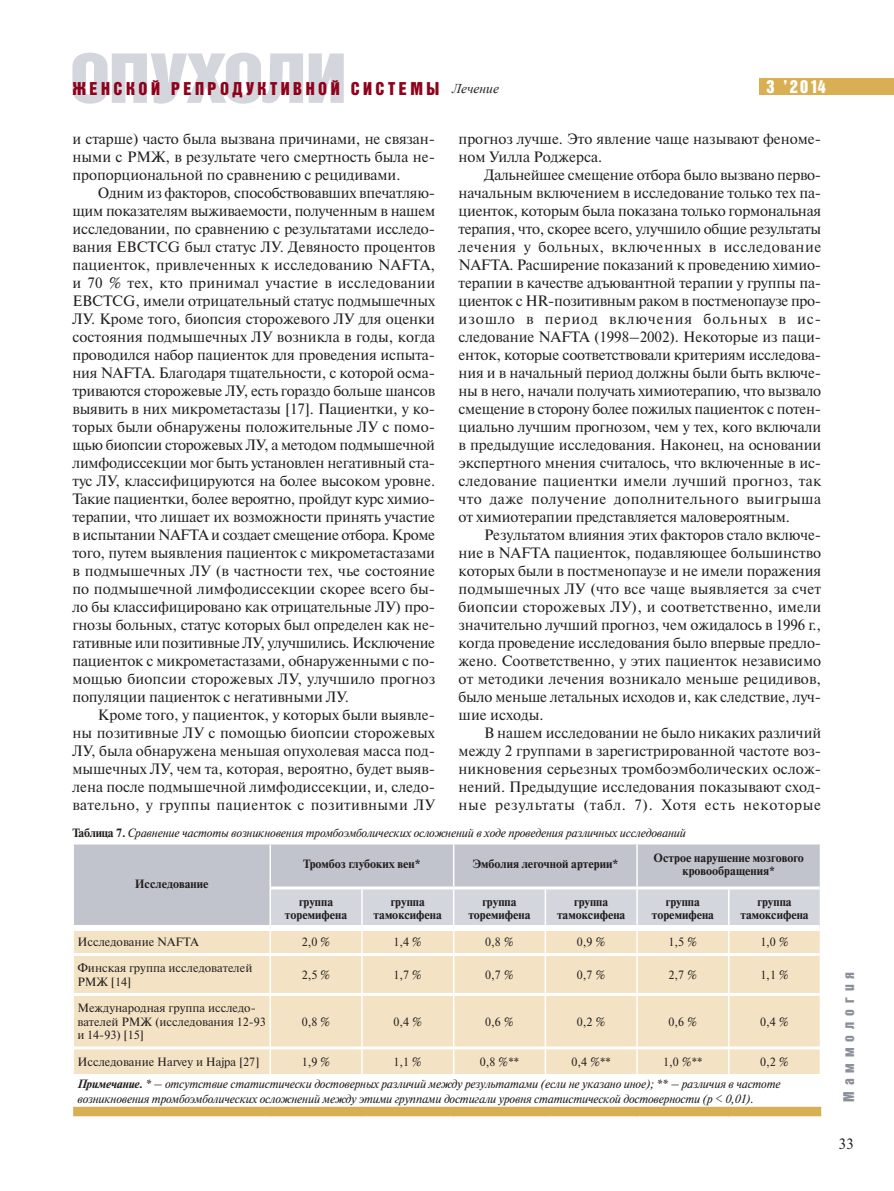
<style>
.page{position:relative;width:894px;height:1191px;background:#fff}
.page>*{position:absolute;margin:0;border:0;box-sizing:border-box;transform-origin:0 0}
.t1{font:18px "Bastion Kontrast Alt C";letter-spacing:.195em;color:#8f021b}
.t2{font:18px "Bastion Kontrast Alt C";color:#fff}
.t3{font:15px/18px "Newton C";color:#231f20;text-align:justify}
.t4{font:15px "Bastion Kontrast Alt C";letter-spacing:.4em;color:#8b8f9a}
.t5{font:italic 13.5px "Times New Roman";color:#231f20}
.t6{font:italic 12px/22.2px "Newton C";letter-spacing:-.015em;color:#231f20}
.t7{font:12px/13.5px "Newton C";color:#231f20}
.t8{font:700 12px/13.5px "Newton C";color:#231f20;text-align:center}
.s1{font-weight:700;font-style:normal}
.s2{font-style:normal}
.s3{font-weight:700}
</style>
<div class="page">
<svg style="left:72px;top:53px;width:272px;height:51px"></svg>
<div style="left:758px;top:78px;width:135px;height:17px;background:#d9af53"></div>
<div style="left:74px;top:844px;width:745px;height:81px;background:#c1c4cd"></div>
<div style="left:74px;top:931px;width:745px;height:143px;background:#f3e3c4"></div>
<hr style="left:269px;top:844px;width:2px;height:44px;background:#fff">
<hr style="left:453px;top:844px;width:1px;height:42px;background:#fff">
<hr style="left:636px;top:844px;width:1px;height:42px;background:#fff">
<hr style="left:269px;top:931px;width:2px;height:22px;background:#fff">
<svg style="left:271px;top:889px;width:548px;height:64px;background:#dfdbd4"></svg>
<hr style="left:269px;top:956px;width:2px;height:37px;background:#fff">
<hr style="left:361px;top:956px;width:2px;height:37px;background:#fff">
<hr style="left:453px;top:956px;width:1px;height:37px;background:#fff">
<hr style="left:544px;top:956px;width:2px;height:37px;background:#fff">
<hr style="left:636px;top:956px;width:1px;height:37px;background:#fff">
<hr style="left:728px;top:956px;width:1px;height:37px;background:#fff">
<hr style="left:269px;top:996px;width:2px;height:50px;background:#fff">
<hr style="left:361px;top:996px;width:2px;height:50px;background:#fff">
<hr style="left:453px;top:996px;width:1px;height:50px;background:#fff">
<hr style="left:544px;top:996px;width:2px;height:50px;background:#fff">
<hr style="left:636px;top:996px;width:1px;height:50px;background:#fff">
<hr style="left:728px;top:996px;width:1px;height:50px;background:#fff">
<hr style="left:269px;top:1049px;width:2px;height:25px;background:#fff">
<hr style="left:361px;top:1049px;width:2px;height:25px;background:#fff">
<svg style="left:453px;top:1049px;width:1px;height:25px"></svg>
<hr style="left:544px;top:1049px;width:2px;height:25px;background:#fff">
<svg style="left:636px;top:1049px;width:1px;height:25px"></svg>
<svg style="left:728px;top:1049px;width:1px;height:25px"></svg>
<hr style="left:74px;top:953px;width:745px;height:3px;background:#fff">
<hr style="left:74px;top:993px;width:745px;height:3px;background:#fff">
<hr style="left:74px;top:1046px;width:745px;height:3px;background:#fff">
<hr style="left:271px;top:886px;width:182px;height:3px;background:#fff">
<hr style="left:269px;top:888px;width:2px;height:37px;background:#fff">
<div style="left:270px;top:925px;width:183px;height:6px;background:#fff"></div>
<hr style="left:453px;top:886px;width:366px;height:3px;background:#fff">
<hr style="left:453px;top:889px;width:1px;height:36px;background:#fff">
<div style="left:453px;top:925px;width:366px;height:6px;background:#fff"></div>
<div style="left:73px;top:1107px;width:748px;height:9px;background:#d9af53"></div>
<p class="t1" style="left:72px;top:82px;width:368px">ЖЕНСКОЙ РЕПРОДУКТИВНОЙ СИСТЕМЫ</p>
<p class="t5" style="left:452px;top:81px;width:48px">Лечение</p>
<p class="t2" style="left:766px;top:80px;width:61px">3 ’ 2 0 14</p>
<p class="t3" style="left:72px;top:131px;width:364px">и старше) часто была вызвана причинами, не связан&shy;ными с РМЖ, в результате чего смертность была не&shy;пропорциональной по сравнению с рецидивами.</p>
<p class="t3" style="left:72px;top:185px;width:364px;text-indent:26px">Одним из факторов, способствовавших впечатляю&shy;щим показателям выживаемости, полученным в нашем исследовании, по сравнению с результатами исследо&shy;вания EBCTCG был статус ЛУ. Девяносто процентов пациенток, привлеченных к исследованию NAFTA, и 70 % тех, кто принимал участие в исследовании EBCTCG, имели отрицательный статус подмышечных ЛУ. Кроме того, биопсия сторожевого ЛУ для оценки состояния подмышечных ЛУ возникла в годы, когда проводился набор пациенток для проведения испыта&shy;ния NAFTA. Благодаря тщательности, с которой осма&shy;триваются сторожевые ЛУ, есть гораздо больше шансов выявить в них микрометастазы [17]. Пациентки, у ко&shy;торых были обнаружены положительные ЛУ с помо&shy;щью биопсии сторожевых ЛУ, а методом подмышечной лимфодиссекции мог быть установлен негативный ста&shy;тус ЛУ, классифицируются на более высоком уровне.<br>Такие пациентки, более вероятно, пройдут курс химио&shy;терапии, что лишает их возможности принять участие в испытании NAFTA и создает смещение отбора. Кроме того, путем выявления пациенток с микрометастазами в подмышечных ЛУ (в частности тех, чье состояние по подмышечной лимфодиссекции скорее всего бы&shy;ло бы классифицировано как отрицательные ЛУ) про&shy;гнозы больных, статус которых был определен как не&shy;гативные или позитивные ЛУ, улучшились. Исключение пациенток с микрометастазами, обнаруженными c по&shy;мощью биопсии сторожевых ЛУ, улучшило прогноз популяции пациенток с негативными ЛУ.</p>
<p class="t3" style="left:72px;top:707px;width:364px;text-indent:26px">Кроме того, у пациенток, у которых были выявле&shy;ны позитивные ЛУ с помощью биопсии сторожевых ЛУ, была обнаружена меньшая опухолевая масса под&shy;мышечных ЛУ, чем та, которая, вероятно, будет выяв&shy;лена после подмышечной лимфодиссекции, и, следо&shy;вательно, у группы пациенток с позитивными ЛУ</p>
<p class="t3" style="left:458px;top:131px;width:364px">прогноз лучше. Это явление чаще называют феноме&shy;ном Уилла Роджерса.</p>
<p class="t3" style="left:458px;top:167px;width:364px;text-indent:26px">Дальнейшее смещение отбора было вызвано перво&shy;начальным включением в исследование только тех па&shy;циенток, которым была показана только гормональная терапия, что, скорее всего, улучшило общие результаты лечения у больных, включенных в исследование NAFTA. Расширение показаний к проведению химио&shy;терапии в качестве адъювантной терапии у группы па&shy;циенток с HR-позитивным раком в постменопаузе про&shy;изошло в период включения больных в ис&shy;следование NAFTA (1998–2002). Некоторые из паци&shy;енток, которые соответствовали критериям исследова&shy;ния и в начальный период должны были быть включе&shy;ны в него, начали получать химиотерапию, что вызвало смещение в сторону более пожилых пациенток с потен&shy;циально лучшим прогнозом, чем у тех, кого включали в предыдущие исследования. Наконец, на основании экспертного мнения считалось, что включенные в ис&shy;следование пациентки имели лучший прогноз, так что даже получение дополнительного выигрыша от химиотерапии представляется маловероятным.</p>
<p class="t3" style="left:458px;top:527px;width:364px;text-indent:26px">Результатом влияния этих факторов стало включе&shy;ние в NAFTA пациенток, подавляющее большинство которых были в постменопаузе и не имели поражения подмышечных ЛУ (что все чаще выявляется за счет биопсии сторожевых ЛУ), и соответственно, имели значительно лучший прогноз, чем ожидалось в 1996 г., когда проведение исследования было впервые предло&shy;жено. Соответственно, у этих пациенток независимо от методики лечения возникало меньше рецидивов, было меньше летальных исходов и, как следствие, луч&shy;шие исходы.</p>
<p class="t3" style="left:458px;top:725px;width:364px;text-indent:26px">В нашем исследовании не было никаких различий между 2 группами в зарегистрированной частоте воз&shy;никновения серьезных тромбоэмболических ослож&shy;нений. Предыдущие исследования показывают сход&shy;ные результаты (табл. 7). Хотя есть некоторые</p>
<p class="t6" style="left:72px;top:823px;width:615px"><span class="s1">Таблица 7.</span> Сравнение частоты возникновения тромбоэмболических осложнений в ходе проведения различных исследований</p>
<p class="t8" style="left:135px;top:878px;width:75px">Исследование</p>
<p class="t8" style="left:303px;top:858px;width:119px">Тромбоз глубоких вен*</p>
<p class="t8" style="left:472px;top:858px;width:147px">Эмболия легочной артерии*</p>
<p class="t8" style="left:653px;top:852px;width:152px">Острое нарушение мозгового кровообращения*</p>
<p class="t8" style="left:285px;top:896px;width:64px">группа торемифена</p>
<p class="t8" style="left:373px;top:896px;width:70px">группа тамоксифена</p>
<p class="t8" style="left:468px;top:896px;width:64px">группа торемифена</p>
<p class="t8" style="left:557px;top:896px;width:70px">группа тамоксифена</p>
<p class="t8" style="left:651px;top:896px;width:64px">группа торемифена</p>
<p class="t8" style="left:740px;top:896px;width:70px">группа тамоксифена</p>
<p class="t7" style="left:77px;top:936px;width:123px">Исследование NAFTA</p>
<p class="t7" style="left:302px;top:936px;width:30px">2,0 %</p>
<p class="t7" style="left:393px;top:936px;width:30px">1,4 %</p>
<p class="t7" style="left:485px;top:936px;width:30px">0,8 %</p>
<p class="t7" style="left:577px;top:936px;width:30px">0,9 %</p>
<p class="t7" style="left:668px;top:936px;width:30px">1,5 %</p>
<p class="t7" style="left:760px;top:936px;width:30px">1,0 %</p>
<p class="t7" style="left:77px;top:962px;width:176px">Финская группа исследователей<br>РМЖ [14]</p>
<p class="t7" style="left:302px;top:969px;width:30px">2,5 %</p>
<p class="t7" style="left:393px;top:969px;width:30px">1,7 %</p>
<p class="t7" style="left:485px;top:969px;width:30px">0,7 %</p>
<p class="t7" style="left:577px;top:969px;width:30px">0,7 %</p>
<p class="t7" style="left:668px;top:969px;width:30px">2,7 %</p>
<p class="t7" style="left:760px;top:969px;width:30px">1,1 %</p>
<p class="t7" style="left:77px;top:1002px;width:190px">Международная группа исследо&shy;вателей РМЖ (исследования 12-93 и 14-93) [15]</p>
<p class="t7" style="left:302px;top:1016px;width:30px">0,8 %</p>
<p class="t7" style="left:393px;top:1016px;width:30px">0,4 %</p>
<p class="t7" style="left:485px;top:1016px;width:30px">0,6 %</p>
<p class="t7" style="left:577px;top:1016px;width:30px">0,2 %</p>
<p class="t7" style="left:668px;top:1016px;width:30px">0,6 %</p>
<p class="t7" style="left:760px;top:1016px;width:30px">0,4 %</p>
<p class="t6" style="left:77px;top:1052px;width:713px;text-indent:682px"><span class="s2">0,2 %<br></span><span class="s3">Примечание.</span> * – отсутствие статистически достоверных различий между результатами (если не указано иное); ** – различия в частоте</p>
<p class="t6" style="left:77px;top:1088px;width:677px">возникновения тромбоэмболических осложнений между этими группами достигали уровня статистической достоверности (р &lt; 0,01).</p>
<p class="t7" style="left:77px;top:1056px;width:184px">Исследование Harvey и Hajpa [27]</p>
<p class="t7" style="left:302px;top:1056px;width:30px">1,9 %</p>
<p class="t7" style="left:393px;top:1056px;width:30px">1,1 %</p>
<p class="t7" style="left:480px;top:1056px;width:41px">0,8 %**</p>
<p class="t7" style="left:571px;top:1056px;width:41px">0,4 %**</p>
<p class="t7" style="left:663px;top:1056px;width:41px">1,0 %**</p>
<p class="t4" style="left:843px;top:1102px;width:131px;rotate:-90deg">Маммология</p>
<p class="t3" style="left:838px;top:1136px;width:17px">33</p>
</div>
